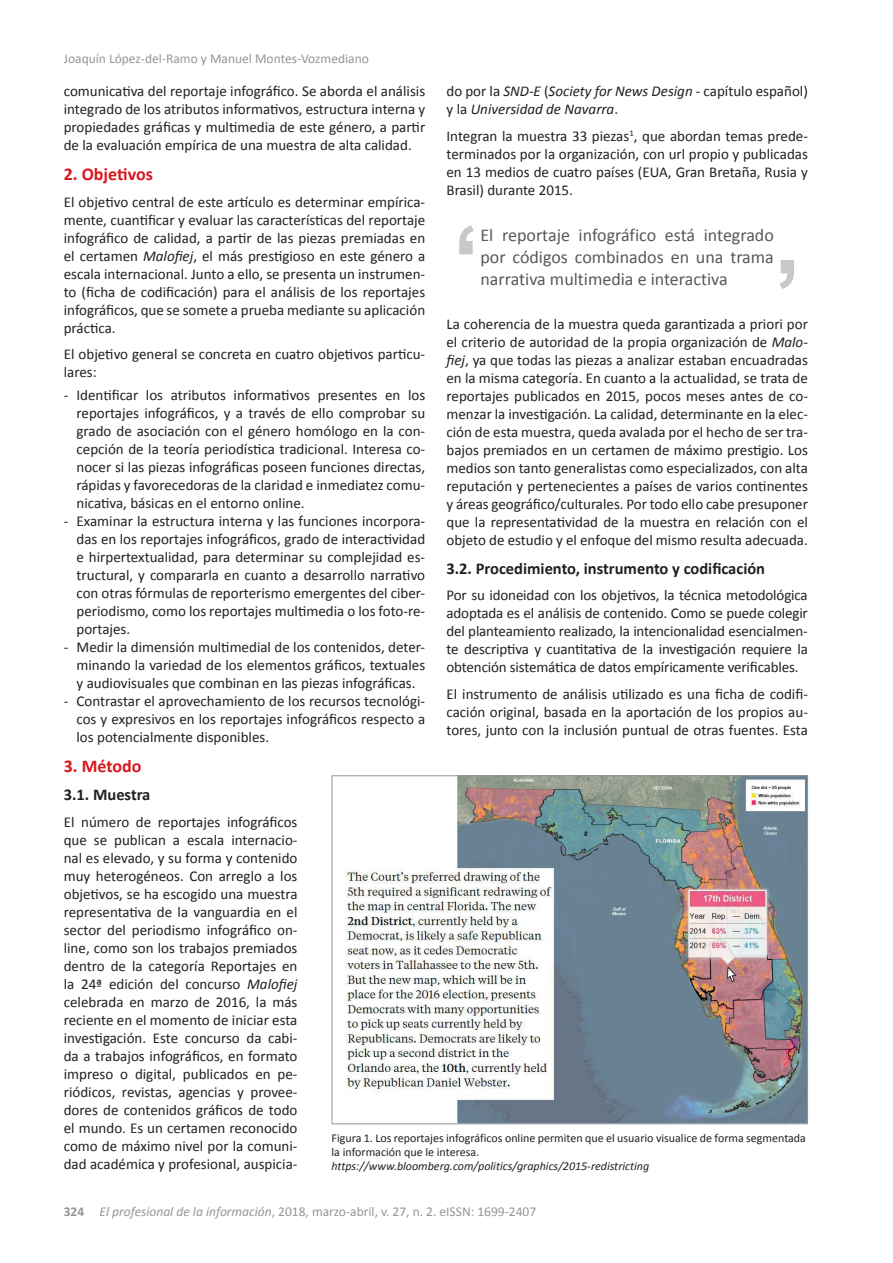
<style>
.page{position:relative;width:893px;height:1263px;background:#fff}
.page>*{position:absolute;margin:0;border:0;box-sizing:border-box;transform-origin:0 0}
.t1{font:18px/21.6px "Calibri";color:#57585a;text-align:justify}
.t2{font:700 18px "Calibri";color:#d7171f}
.t3{font:700 16.5px "Calibri";color:#231f20}
.t4{font:15px/18px "Calibri";color:#231f20;text-align:justify}
.t5{font:italic 15px/18px "Calibri";color:#231f20}
.t6{font:13.5px "Calibri";color:#939598}
.t7{font:12px/14.4px "Calibri";color:#231f20}
.t8{font:italic 12px "Calibri";color:#231f20}
.s1{font-style:normal}
.s2{font-style:italic}
.s3{font-weight:700}
</style>
<div class="page">
<img style="left:345px;top:777px;width:461px;height:345px">
<svg style="left:780px;top:260px;width:14px;height:29px"></svg>
<svg style="left:459px;top:225px;width:15px;height:29px"></svg>
<p class="t6" style="left:64px;top:50px;width:307px">Joaquín López-del-Ramo y Manuel Montes-Vozmediano</p>
<p class="t5" style="left:446px;top:82px;width:363px"><span class="s1">do por la</span> SND-E <span class="s1">(</span>Society for News Design <span class="s1">- capítulo español) y la</span> Universidad de Navarra<span class="s1">.</span></p>
<p class="t4" style="left:446px;top:127px;width:363px">Integran la muestra 33 piezas<sup>1</sup>, que abordan temas prede&shy;terminados por la organización, con url propio y publicadas en 13 medios de cuatro países (EUA, Gran Bretaña, Rusia y Brasil) durante 2015.</p>
<p class="t4" style="left:64px;top:82px;width:363px">comunicativa del reportaje infográfico. Se aborda el análisis integrado de los atributos informativos, estructura interna y propiedades gráficas y multimedia de este género, a partir de la evaluación empírica de una muestra de alta calidad.</p>
<p class="t2" style="left:64px;top:163px;width:91px">2. Objetivos</p>
<p class="t4" style="left:64px;top:193px;width:363px">El objetivo central de este artículo es determinar empírica&shy;mente, cuantificar y evaluar las características del reportaje infográfico de calidad, a partir de las piezas premiadas en el certamen <span class="s2">Malofiej</span>, el más prestigioso en este género a escala internacional. Junto a ello, se presenta un instrumen&shy;to (ficha de codificación) para el análisis de los reportajes infográficos, que se somete a prueba mediante su aplicación práctica.</p>
<p class="t4" style="left:64px;top:345px;width:363px">El objetivo general se concreta en cuatro objetivos particu&shy;lares:</p>
<p class="t4" style="left:77px;top:386px;width:350px;text-indent:-13px">- Identificar los atributos informativos presentes en los reportajes infográficos, y a través de ello comprobar su grado de asociación con el género homólogo en la con&shy;cepción de la teoría periodística tradicional. Interesa co&shy;nocer si las piezas infográficas poseen funciones directas, rápidas y favorecedoras de la claridad e inmediatez comu&shy;nicativa, básicas en el entorno online.</p>
<p class="t4" style="left:77px;top:512px;width:350px;text-indent:-13px">- Examinar la estructura interna y las funciones incorpora&shy;das en los reportajes infográficos, grado de interactividad e hirpertextualidad, para determinar su complejidad es&shy;tructural, y compararla en cuanto a desarrollo narrativo con otras fórmulas de reporterismo emergentes del ciber&shy;periodismo, como los reportajes multimedia o los foto-re&shy;portajes.</p>
<p class="t4" style="left:77px;top:638px;width:350px;text-indent:-13px">- Medir la dimensión multimedial de los contenidos, deter&shy;minando la variedad de los elementos gráficos, textuales y audiovisuales que combinan en las piezas infográficas.</p>
<p class="t4" style="left:77px;top:692px;width:350px;text-indent:-13px">- Contrastar el aprovechamiento de los recursos tecnológi&shy;cos y expresivos en los reportajes infográficos respecto a los potencialmente disponibles.</p>
<p class="t2" style="left:64px;top:754px;width:79px">3. Método</p>
<p class="t3" style="left:64px;top:784px;width:88px">3.1. Muestra</p>
<p class="t4" style="left:64px;top:813px;width:235px">El número de reportajes infográficos que se publican a escala internacio&shy;nal es elevado, y su forma y contenido muy heterogéneos. Con arreglo a los objetivos, se ha escogido una muestra representativa de la vanguardia en el sector del periodismo infográfico on&shy;line, como son los trabajos premiados dentro de la categoría Reportajes en la 24ª edición del concurso <span class="s2">Malofiej </span>celebrada en marzo de 2016, la más reciente en el momento de iniciar esta investigación. Este concurso da cabi&shy;da a trabajos infográficos, en formato impreso o digital, publicados en pe&shy;riódicos, revistas, agencias y provee&shy;dores de contenidos gráficos de todo el mundo. Es un certamen reconocido como de máximo nivel por la comuni&shy;dad académica y profesional, auspicia-</p>
<p class="t1" style="left:480px;top:225px;width:295px">El reportaje infográfico está integrado por códigos combinados en una trama narrativa multimedia e interactiva</p>
<p class="t4" style="left:446px;top:315px;width:363px">La coherencia de la muestra queda garantizada a priori por el criterio de autoridad de la propia organización de <span class="s2">Malo&shy;fiej</span>, ya que todas las piezas a analizar estaban encuadradas en la misma categoría. En cuanto a la actualidad, se trata de reportajes publicados en 2015, pocos meses antes de co&shy;menzar la investigación. La calidad, determinante en la elec&shy;ción de esta muestra, queda avalada por el hecho de ser tra&shy;bajos premiados en un certamen de máximo prestigio. Los medios son tanto generalistas como especializados, con alta reputación y pertenecientes a países de varios continentes y áreas geográfico/culturales. Por todo ello cabe presuponer que la representatividad de la muestra en relación con el objeto de estudio y el enfoque del mismo resulta adecuada.</p>
<p class="t3" style="left:446px;top:558px;width:320px">3.2. Procedimiento, instrumento y codificación</p>
<p class="t4" style="left:446px;top:586px;width:363px">Por su idoneidad con los objetivos, la técnica metodológica adoptada es el análisis de contenido. Como se puede colegir del planteamiento realizado, la intencionalidad esencialmen&shy;te descriptiva y cuantitativa de la investigación requiere la obtención sistemática de datos empíricamente verificables.</p>
<p class="t4" style="left:446px;top:685px;width:363px">El instrumento de análisis utilizado es una ficha de codifi&shy;cación original, basada en la aportación de los propios au&shy;tores, junto con la inclusión puntual de otras fuentes. Esta</p>
<p class="t7" style="left:332px;top:1130px;width:476px">Figura 1. Los reportajes infográficos online permiten que el usuario visualice de forma segmentada la información que le interesa.</p>
<p class="t8" style="left:332px;top:1158px;width:319px">https://www.bloomberg.com/politics/graphics/2015-redistricting</p>
<p class="t6" style="left:64px;top:1203px;width:474px"><span class="s3">324</span> <span class="s2">El profesional de la información</span>, 2018, marzo-abril, v. 27, n. 2. eISSN: 1699-2407</p>
</div>
